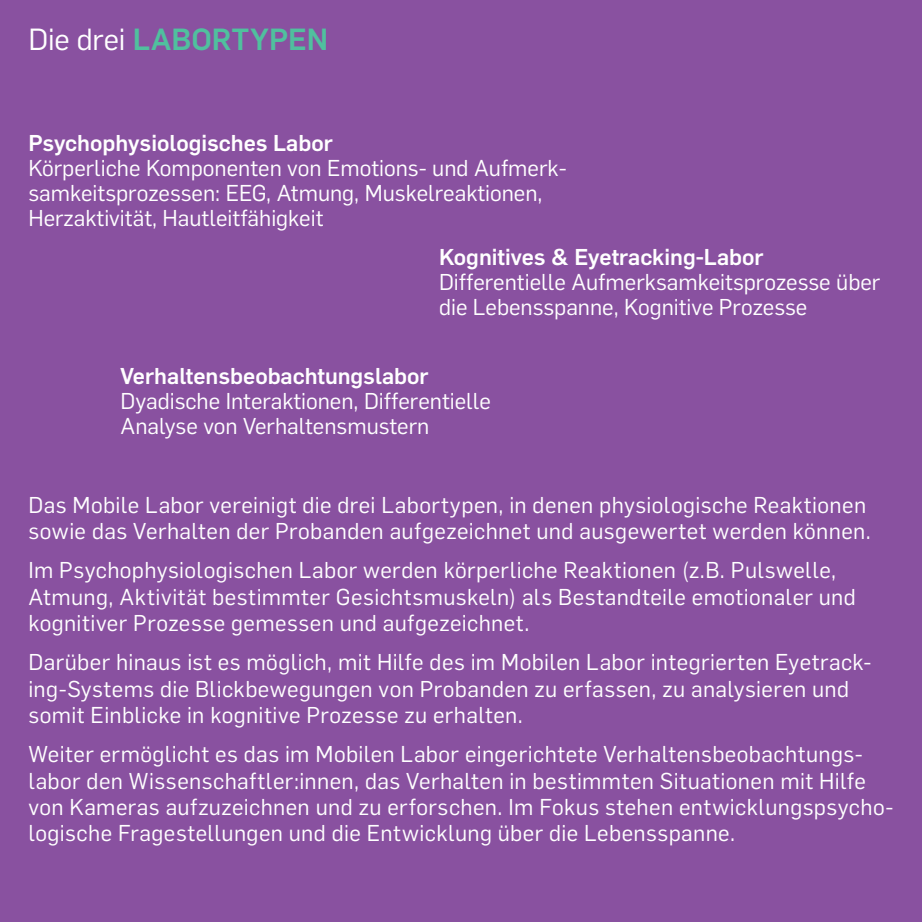
<style>
.page{position:relative;width:922px;height:922px;background:#fff}
.page>*{position:absolute;margin:0;border:0;box-sizing:border-box;transform-origin:0 0}
.t1{font:500 30px "Flama";letter-spacing:.005em;color:#50c09e}
.t2{font:22.5px/26.2px "Flama";letter-spacing:.015em;color:#fff}
.t3{font:500 22.5px "Flama";color:#fff}
.s1{font-weight:400;color:#fff}
</style>
<div class="page">
<div style="left:0;top:0;width:921px;height:921px;background:#8951a0"></div>
<h1 class="t1" style="left:28px;top:17px;width:301px"><span class="s1">Die drei</span> LABORTYPEN</h1>
<p class="t3" style="left:28px;top:127px;width:306px">Psychophysiologisches Labor</p>
<p class="t2" style="left:28px;top:154px;width:539px;line-height:25px">Körperliche Komponenten von Emotions- und Aufmerk&shy;samkeitsprozessen: EEG, Atmung, Muskelreaktionen,<br>Herzaktivität, Hautleitfähigkeit</p>
<p class="t3" style="left:439px;top:241px;width:326px">Kognitives &amp; Eyetracking-Labor</p>
<p class="t2" style="left:439px;top:268px;width:442px;line-height:25px">Differentielle Aufmerksamkeitsprozesse über die Lebensspanne, Kognitive Prozesse</p>
<p class="t3" style="left:120px;top:359px;width:309px">Verhaltensbeobachtungslabor</p>
<p class="t2" style="left:120px;top:387px;width:372px;line-height:25px">Dyadische Interaktionen, Differentielle<br>Analyse von Verhaltensmustern</p>
<p class="t2" style="left:28px;top:490px;width:843px">Das Mobile Labor vereinigt die drei Labortypen, in denen physiologische Reaktionen sowie das Verhalten der Probanden aufgezeichnet und ausgewertet werden können.</p>
<p class="t2" style="left:28px;top:555px;width:829px">Im Psychophysiologischen Labor werden körperliche Reaktionen (z.B. Pulswelle,<br>Atmung, Aktivität bestimmter Gesichtsmuskeln) als Bestandteile emotionaler und kognitiver Prozesse gemessen und aufgezeichnet.</p>
<p class="t2" style="left:28px;top:647px;width:844px">Darüber hinaus ist es möglich, mit Hilfe des im Mobilen Labor integrierten Eyetrack&shy;ing-Systems die Blickbewegungen von Probanden zu erfassen, zu analysieren und somit Einblicke in kognitive Prozesse zu erhalten.</p>
<p class="t2" style="left:28px;top:739px;width:866px">Weiter ermöglicht es das im Mobilen Labor eingerichtete Verhaltensbeobachtungs&shy;labor den Wissenschaftler:innen, das Verhalten in bestimmten Situationen mit Hilfe von Kameras aufzuzeichnen und zu erforschen. Im Fokus stehen entwicklungspsycho&shy;logische Fragestellungen und die Entwicklung über die Lebensspanne.</p>
</div>
